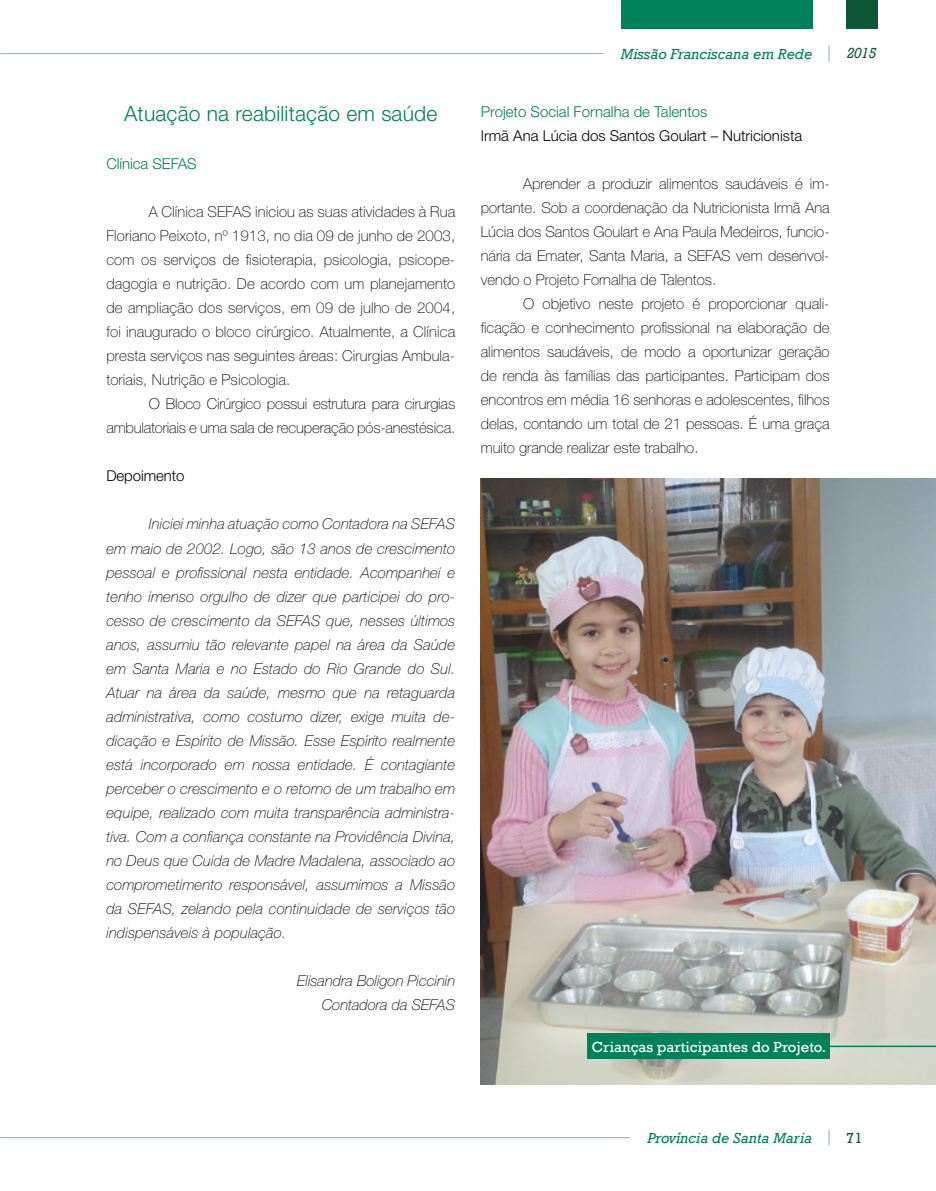
<style>
.page{position:relative;width:936px;height:1191px;background:#fff}
.page>*{position:absolute;margin:0;border:0;box-sizing:border-box;transform-origin:0 0}
.t1{font:300 21px "Helvetica Neue LT Std";letter-spacing:.01em;color:#008157}
.t2{font:100 15px/24px "Helvetica Neue LT Std";color:#000;text-align:justify}
.t3{font:italic 100 15px/24px "Helvetica Neue LT Std";letter-spacing:.01em;color:#000;text-align:justify}
.t4{font:300 15px "Helvetica Neue LT Std";color:#000}
.t5{font:italic 15px "Rockwell";color:#008157}
.t6{font:300 15px "Helvetica Neue LT Std";color:#008157}
.t7{font:15px "Rockwell";color:#fff}
.t8{font:italic 15px "Rockwell";color:#0f5637}
.t9{font:15px "Rockwell";color:#0f5637}
</style>
<div class="page">
<hr style="left:1px;top:1137px;width:628px;height:1px;background:#7cc5ad">
<hr style="left:1px;top:53px;width:602px;height:1px;background:#7cc5ad">
<svg style="left:828px;top:46px;width:1px;height:15px"></svg>
<svg style="left:828px;top:1130px;width:1px;height:15px"></svg>
<div style="left:621px;top:0;width:191px;height:28px;background:#008157"></div>
<div style="left:845px;top:0;width:32px;height:28px;background:#0f5637"></div>
<img style="left:480px;top:479px;width:455px;height:605px">
<hr style="left:825px;top:1045px;width:110px;height:2px;background:#008157">
<div style="left:587px;top:1033px;width:242px;height:26px;background:#008157"></div>
<h1 class="t1" style="left:124px;top:101px;width:315px">Atuação na reabilitação em saúde</h1>
<p class="t6" style="left:106px;top:155px;width:92px">Clínica SEFAS</p>
<p class="t2" style="left:106px;top:200px;width:350px;text-indent:43px">A Clínica SEFAS iniciou as suas atividades à Rua Floriano Peixoto, nº 1913, no dia 09 de junho de 2003, com os serviços de fisioterapia, psicologia, psicope&shy;dagogia e nutrição. De acordo com um planejamento de ampliação dos serviços, em 09 de julho de 2004, foi inaugurado o bloco cirúrgico. Atualmente, a Clínica presta serviços nas seguintes áreas: Cirurgias Ambula&shy;toriais, Nutrição e Psicologia.</p>
<p class="t2" style="left:106px;top:392px;width:350px;text-align:right">O Bloco Cirúrgico possui estrutura para cirurgias ambulatoriais e uma sala de recuperação pós-anestésica.</p>
<p class="t4" style="left:106px;top:467px;width:80px">Depoimento</p>
<p class="t3" style="left:106px;top:512px;width:350px;text-indent:43px">Iniciei minha atuação como Contadora na SEFAS em maio de 2002. Logo, são 13 anos de crescimento pessoal e profissional nesta entidade. Acompanhei e tenho imenso orgulho de dizer que participei do pro&shy;cesso de crescimento da SEFAS que, nesses últimos anos, assumiu tão relevante papel na área da Saúde em Santa Maria e no Estado do Rio Grande do Sul.<br>Atuar na área da saúde, mesmo que na retaguarda administrativa, como costumo dizer, exige muita de&shy;dicação e Espírito de Missão. Esse Espírito realmente está incorporado em nossa entidade. É contagiante perceber o crescimento e o retorno de um trabalho em equipe, realizado com muita transparência administra&shy;tiva. Com a confiança constante na Providência Divina, no Deus que Cuida de Madre Madalena, associado ao comprometimento responsável, assumimos a Missão da SEFAS, zelando pela continuidade de serviços tão indispensáveis à população.</p>
<p class="t3" style="left:297px;top:968px;width:159px;text-align:right">Elisandra Boligon Piccinin<br>Contadora da SEFAS</p>
<p class="t5" style="left:620px;top:45px;width:193px">Missão Franciscana em Rede</p>
<p class="t8" style="left:846px;top:44px;width:31px">2015</p>
<p class="t6" style="left:480px;top:102px;width:228px">Projeto Social Fornalha de Talentos</p>
<p class="t4" style="left:480px;top:126px;width:323px">Irmã Ana Lúcia dos Santos Goulart – Nutricionista</p>
<p class="t2" style="left:480px;top:172px;width:350px;text-indent:43px">Aprender a produzir alimentos saudáveis é im&shy;portante. Sob a coordenação da Nutricionista Irmã Ana Lúcia dos Santos Goulart e Ana Paula Medeiros, funcio&shy;nária da Emater, Santa Maria, a SEFAS vem desenvol&shy;vendo o Projeto Fornalha de Talentos.</p>
<p class="t2" style="left:480px;top:292px;width:350px;text-indent:43px">O objetivo neste projeto é proporcionar quali&shy;ficação e conhecimento profissional na elaboração de alimentos saudáveis, de modo a oportunizar geração de renda às famílias das participantes. Participam dos encontros em média 16 senhoras e adolescentes, filhos delas, contando um total de 21 pessoas. É uma graça muito grande realizar este trabalho.</p>
<p class="t7" style="left:591px;top:1037px;width:236px">Crianças participantes do Projeto.</p>
<p class="t5" style="left:647px;top:1129px;width:166px">Província de Santa Maria</p>
<p class="t9" style="left:846px;top:1129px;width:18px">71</p>
</div>
